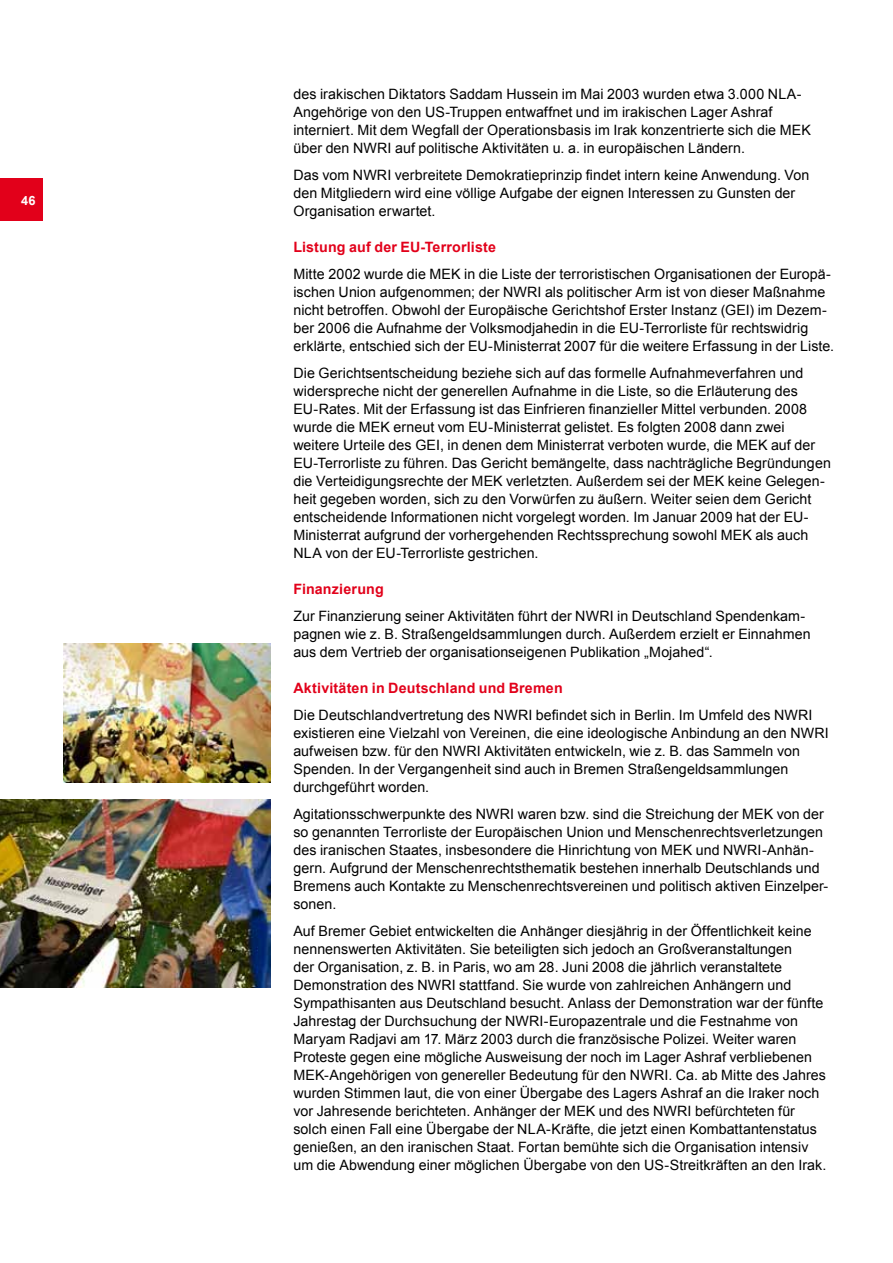
<style>
.page{position:relative;width:893px;height:1263px;background:#fff}
.page>*{position:absolute;margin:0;border:0;box-sizing:border-box;transform-origin:0 0}
.t1{font:14.25px/18px "Arial";letter-spacing:.005em;color:#000}
.t2{font:700 14.25px "Arial";letter-spacing:.01em;color:#e2001a}
.t3{font:700 12.75px "Arial";color:#fff}
</style>
<div class="page">
<img style="left:0;top:799px;width:270px;height:188px">
<img style="left:64px;top:644px;width:206px;height:138px">
<div style="left:0;top:179px;width:43px;height:42px;background:#e2001a"></div>
<p class="t3" style="left:21px;top:193px;width:16px">46</p>
<p class="t1" style="left:293px;top:85px;width:519px">des irakischen Diktators Saddam Hussein im Mai 2003 wurden etwa 3.000 NLA-Angehörige von den US-Truppen entwaffnet und im irakischen Lager Ashraf interniert. Mit dem Wegfall der Operationsbasis im Irak konzentrierte sich die MEK über den NWRI auf politische Aktivitäten u. a. in europäischen Ländern.</p>
<p class="t1" style="left:293px;top:166px;width:518px">Das vom NWRI verbreitete Demokratieprinzip findet intern keine Anwendung. Von den Mitgliedern wird eine völlige Aufgabe der eignen Interessen zu Gunsten der<br>Organisation erwartet.</p>
<p class="t2" style="left:293px;top:239px;width:204px">Listung auf der EU-Terrorliste</p>
<p class="t1" style="left:293px;top:265px;width:542px">Mitte 2002 wurde die MEK in die Liste der terroristischen Organisationen der Europä&shy;ischen Union aufgenommen; der NWRI als politischer Arm ist von dieser Maßnahme nicht betroffen. Obwohl der Europäische Gerichtshof Erster Instanz (GEI) im Dezem&shy;ber 2006 die Aufnahme der Volksmodjahedin in die EU-Terrorliste für rechtswidrig erklärte, entschied sich der EU-Ministerrat 2007 für die weitere Erfassung in der Liste.</p>
<p class="t1" style="left:293px;top:364px;width:539px">Die Gerichtsentscheidung beziehe sich auf das formelle Aufnahmeverfahren und widerspreche nicht der generellen Aufnahme in die Liste, so die Erläuterung des EU-Rates. Mit der Erfassung ist das Einfrieren finanzieller Mittel verbunden. 2008 wurde die MEK erneut vom EU-Ministerrat gelistet. Es folgten 2008 dann zwei weitere Urteile des GEI, in denen dem Ministerrat verboten wurde, die MEK auf der EU-Terrorliste zu führen. Das Gericht bemängelte, dass nachträgliche Begründungen die Verteidigungsrechte der MEK verletzten. Außerdem sei der MEK keine Gelegen&shy;heit gegeben worden, sich zu den Vorwürfen zu äußern. Weiter seien dem Gericht entscheidende Informationen nicht vorgelegt worden. Im Januar 2009 hat der EU-Ministerrat aufgrund der vorhergehenden Rechtssprechung sowohl MEK als auch NLA von der EU-Terrorliste gestrichen.</p>
<p class="t2" style="left:293px;top:581px;width:92px">Finanzierung</p>
<p class="t1" style="left:293px;top:607px;width:519px">Zur Finanzierung seiner Aktivitäten führt der NWRI in Deutschland Spendenkam&shy;pagnen wie z. B. Straßengeldsammlungen durch. Außerdem erzielt er Einnahmen aus dem Vertrieb der organisationseigenen Publikation „Mojahed“.</p>
<p class="t2" style="left:293px;top:680px;width:271px">Aktivitäten in Deutschland und Bremen</p>
<p class="t1" style="left:293px;top:706px;width:537px">Die Deutschlandvertretung des NWRI befindet sich in Berlin. Im Umfeld des NWRI existieren eine Vielzahl von Vereinen, die eine ideologische Anbindung an den NWRI aufweisen bzw. für den NWRI Aktivitäten entwickeln, wie z. B. das Sammeln von Spenden. In der Vergangenheit sind auch in Bremen Straßengeldsammlungen durchgeführt worden.</p>
<p class="t1" style="left:293px;top:805px;width:536px">Agitationsschwerpunkte des NWRI waren bzw. sind die Streichung der MEK von der so genannten Terrorliste der Europäischen Union und Menschenrechtsverletzungen des iranischen Staates, insbesondere die Hinrichtung von MEK und NWRI-Anhän&shy;gern. Aufgrund der Menschenrechtsthematik bestehen innerhalb Deutschlands und Bremens auch Kontakte zu Menschenrechtsvereinen und politisch aktiven Einzelper&shy;sonen.</p>
<p class="t1" style="left:293px;top:922px;width:534px">Auf Bremer Gebiet entwickelten die Anhänger diesjährig in der Öffentlichkeit keine nennenswerten Aktivitäten. Sie beteiligten sich jedoch an Großveranstaltungen<br>der Organisation, z. B. in Paris, wo am 28. Juni 2008 die jährlich veranstaltete Demonstration des NWRI stattfand. Sie wurde von zahlreichen Anhängern und Sympathisanten aus Deutschland besucht. Anlass der Demonstration war der fünfte Jahrestag der Durchsuchung der NWRI-Europazentrale und die Festnahme von Maryam Radjavi am 17. März 2003 durch die französische Polizei. Weiter waren Proteste gegen eine mögliche Ausweisung der noch im Lager Ashraf verbliebenen MEK-Angehörigen von genereller Bedeutung für den NWRI. Ca. ab Mitte des Jahres wurden Stimmen laut, die von einer Übergabe des Lagers Ashraf an die Iraker noch vor Jahresende berichteten. Anhänger der MEK und des NWRI befürchteten für solch einen Fall eine Übergabe der NLA-Kräfte, die jetzt einen Kombattantenstatus genießen, an den iranischen Staat. Fortan bemühte sich die Organisation intensiv um die Abwendung einer möglichen Übergabe von den US-Streitkräften an den Irak.</p>
</div>
